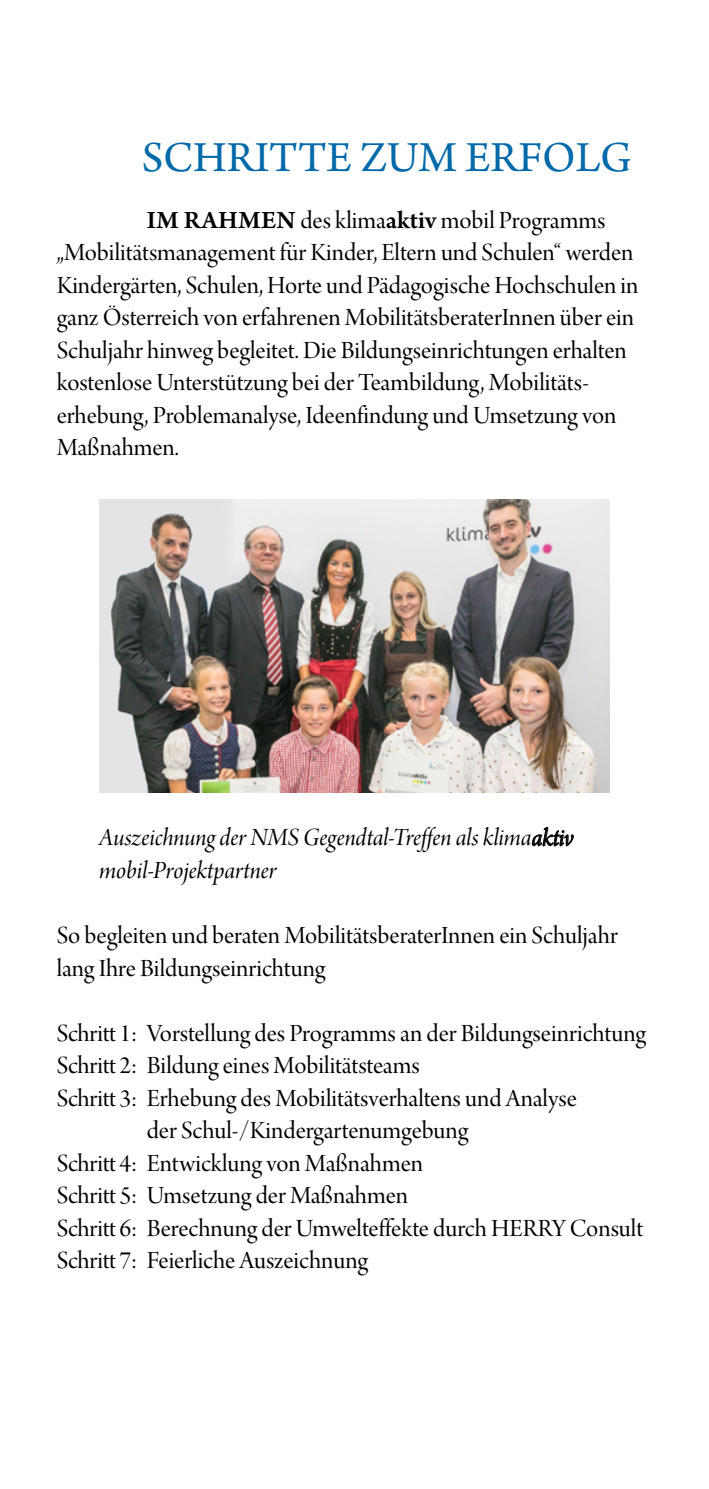
<style>
.page{position:relative;width:709px;height:1489px;background:#fff}
.page>*{position:absolute;margin:0;border:0;box-sizing:border-box;transform-origin:0 0}
.p_Fließtext{font:45px "Arno Pro";color:#0069aa}
.p_Fließtext-2{font:26.25px/32.5px "Arno Pro Display";color:#000}
.p_Fließtext-3{font:26.25px/32.5px "Arno Pro Italic Display";letter-spacing:-.005em;color:#000}
.s1{font-family:"Arno Pro";font-weight:600}
</style>
<div class="page">
<img style="left:99px;top:499px;width:510px;height:293px">
<svg style="left:532px;top:826px;width:42px;height:20px"></svg>
<p class="p_Fließtext" style="left:142px;top:132px;width:491px">SCHRITTE ZUM ERFOLG</p>
<p class="p_Fließtext-2" style="left:57px;top:205px;width:583px;text-indent:90px"><span class="s1">IM RAHMEN</span> des klima<span class="s1">aktiv</span> mobil Programms „Mobilitätsmanagement für Kinder, Eltern und Schulen“ werden Kindergärten, Schulen, Horte und Pädagogische Hochschulen in ganz Österreich von erfahrenen MobilitätsberaterInnen über ein Schuljahr hinweg begleitet. Die Bildungseinrichtungen erhalten kostenlose Unterstützung bei der Teambildung, Mobilitäts&shy;erhebung, Problemanalyse, Ideenfindung und Umsetzung von Maßnahmen.</p>
<p class="p_Fließtext-3" style="left:99px;top:823px;width:475px">Auszeichnung der NMS Gegendtal-Treffen als klimaaktiv mobil-Projektpartner</p>
<p class="p_Fließtext-2" style="left:57px;top:920px;width:562px">So begleiten und beraten MobilitätsberaterInnen ein Schuljahr lang Ihre Bildungseinrichtung</p>
<p class="p_Fließtext-2" style="left:57px;top:1018px;width:591px">Schritt 1: Vorstellung des Programms an der Bildungseinrichtung</p>
<p class="p_Fließtext-2" style="left:57px;top:1050px;width:365px">Schritt 2: Bildung eines Mobilitätsteams</p>
<p class="p_Fließtext-2" style="left:147px;top:1083px;width:431px;text-indent:-90px">Schritt 3: Erhebung des Mobilitätsverhaltens und Analyse der Schul-/Kindergartenumgebung</p>
<p class="p_Fließtext-2" style="left:57px;top:1148px;width:368px">Schritt 4: Entwicklung von Maßnahmen</p>
<p class="p_Fließtext-2" style="left:57px;top:1180px;width:353px">Schritt 5: Umsetzung der Maßnahmen</p>
<p class="p_Fließtext-2" style="left:57px;top:1213px;width:588px">Schritt 6: Berechnung der Umwelteffekte durch HERRY Consult</p>
<p class="p_Fließtext-2" style="left:57px;top:1245px;width:313px">Schritt 7: Feierliche Auszeichnung</p>
</div>
